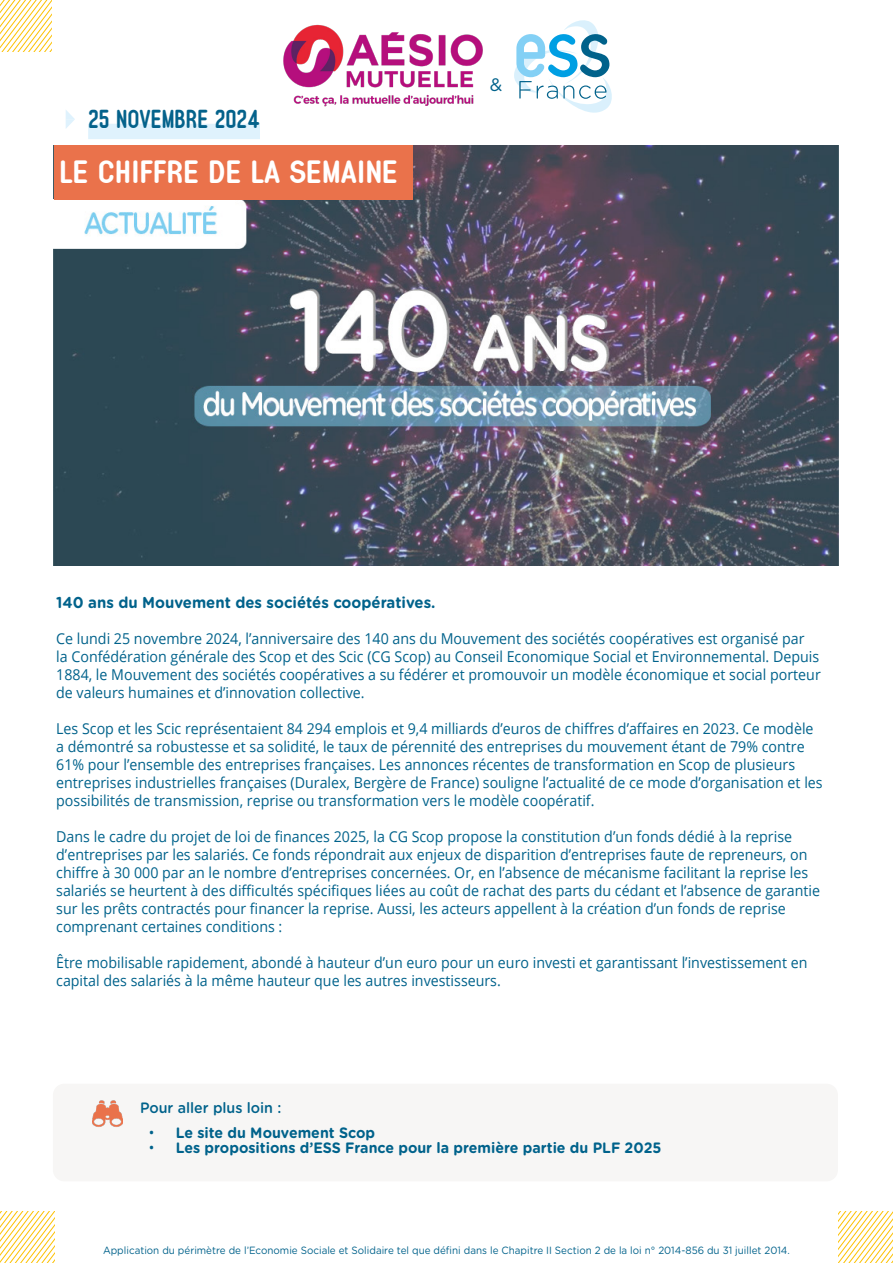
<style>
.page{position:relative;width:893px;height:1263px;background:#fff}
.page>*{position:absolute;margin:0;border:0;box-sizing:border-box;transform-origin:0 0}
.t1{font:700 29.7px "Typo Quik";color:#fff;scale:1.11 1}
.t2{font:700 24px "Typo Quik";color:#04628b;scale:.95 1}
.t3{font:18px "Gotham Rounded";color:#00628b}
.t4{font:700 15.75px "Gotham Rounded";color:#00628b;scale:.95 1}
.t5{font:15px/18px "Open Sans";color:#00628b;scale:.95 1}
.t6{font:700 15px "Gotham Rounded";color:#00628b;scale:.95 1}
.t7{font:500 15px "Gotham Rounded";color:#00628b;scale:.95 1}
.t8{font:10.5px "Gotham Rounded";color:#00628b;scale:.94 1}
.s1{font-family:"Open Sans";font-weight:400}
</style>
<div class="page">
<img style="left:54px;top:146px;width:785px;height:419px">
<svg style="left:0;top:1212px;width:54px;height:51px"></svg>
<svg style="left:839px;top:1212px;width:54px;height:51px"></svg>
<svg style="left:0;top:0;width:51px;height:51px"></svg>
<svg style="left:66px;top:110px;width:9px;height:18px"></svg>
<div style="left:88px;top:124px;width:172px;height:15px;background:#dff2fd"></div>
<div style="left:54px;top:146px;width:358px;height:54px;background:#ea724b"></div>
<svg style="left:514px;top:20px;width:98px;height:93px"></svg>
<img style="left:283px;top:24px;width:200px;height:83px">
<div style="left:53px;top:1084px;width:785px;height:97px;background:#f7f6f5;border-radius:11px"></div>
<img style="left:92px;top:1100px;width:30px;height:27px">
<h2 class="t2" style="left:88px;top:104px;width:182px">25 NOVEMBRE 2024</h2>
<h1 class="t1" style="left:59px;top:153px;width:307px">LE CHIFFRE DE LA SEMAINE</h1>
<p class="t3" style="left:490px;top:72px;width:14px">&amp;</p>
<p class="t4" style="left:56px;top:591px;width:401px">140 ans du Mouvement des sociétés coopératives.</p>
<p class="t5" style="left:56px;top:629px;width:806px">Ce lundi 25 novembre 2024, l’anniversaire des 140 ans du Mouvement des sociétés coopératives est organisé par<br>la Confédération générale des Scop et des Scic (CG Scop) au Conseil Economique Social et Environnemental. Depuis 1884, le Mouvement des sociétés coopératives a su fédérer et promouvoir un modèle économique et social porteur de valeurs humaines et d’innovation collective.</p>
<p class="t5" style="left:56px;top:719px;width:808px">Les Scop et les Scic représentaient 84 294 emplois et 9,4 milliards d’euros de chiffres d’affaires en 2023. Ce modèle a démontré sa robustesse et sa solidité, le taux de pérennité des entreprises du mouvement étant de 79% contre 61% pour l’ensemble des entreprises françaises. Les annonces récentes de transformation en Scop de plusieurs entreprises industrielles françaises (Duralex, Bergère de France) souligne l’actualité de ce mode d’organisation et les possibilités de transmission, reprise ou transformation vers le modèle coopératif.</p>
<p class="t5" style="left:56px;top:827px;width:806px">Dans le cadre du projet de loi de finances 2025, la CG Scop propose la constitution d’un fonds dédié à la reprise d’entreprises par les salariés. Ce fonds répondrait aux enjeux de disparition d’entreprises faute de repreneurs, on chiffre à 30 000 par an le nombre d’entreprises concernées. Or, en l’absence de mécanisme facilitant la reprise les salariés se heurtent à des difficultés spécifiques liées au coût de rachat des parts du cédant et l’absence de garantie sur les prêts contractés pour financer la reprise. Aussi, les acteurs appellent à la création d’un fonds de reprise comprenant certaines conditions :</p>
<p class="t5" style="left:56px;top:953px;width:792px">Être mobilisable rapidement, abondé à hauteur d’un euro pour un euro investi et garantissant l’investissement en capital des salariés à la même hauteur que les autres investisseurs.</p>
<p class="t7" style="left:140px;top:1097px;width:150px">Pour aller plus loin :</p>
<p class="t6" style="left:149px;top:1122px;width:240px"><span class="s1">•</span> Le site du Mouvement Scop</p>
<p class="t6" style="left:149px;top:1137px;width:541px"><span class="s1">•</span> Les propositions d’ESS France pour la première partie du PLF 2025</p>
<p class="t8" style="left:103px;top:1243px;width:732px">Application du périmètre de l’Economie Sociale et Solidaire tel que défini dans le Chapitre II Section 2 de la loi n° 2014-856 du 31 juillet 2014.</p>
</div>
